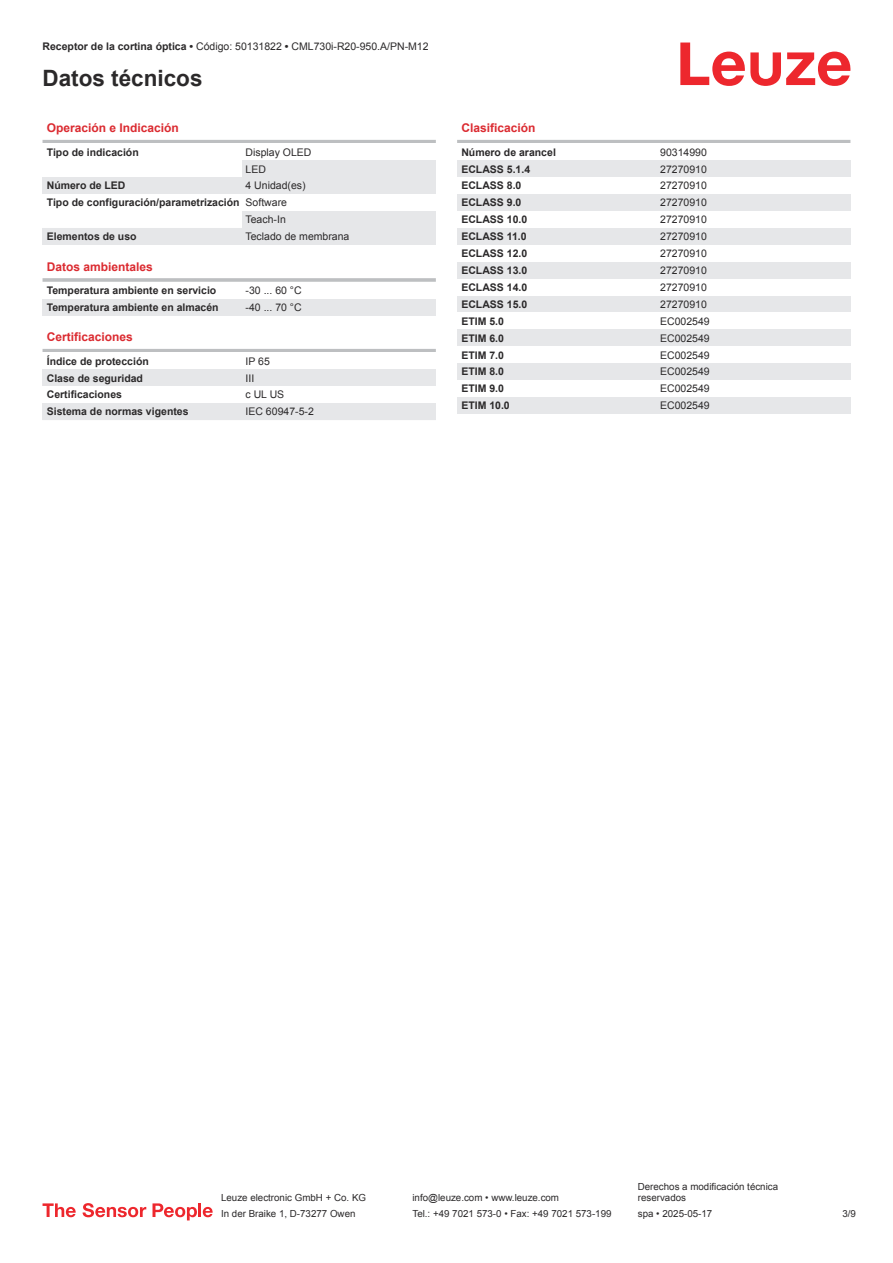
<style>
.page{position:relative;width:893px;height:1263px;background:#fff}
.page>*{position:absolute;margin:0;border:0;box-sizing:border-box;transform-origin:0 0}
.t1{font:700 22.5px "Arial";color:#2b292a}
.t2{font:700 12px "Arial";color:#db2a30}
.t3{font:700 10.5px "Arial";color:#2b292a}
.t4{font:10.5px/17px "Arial";color:#2b292a}
.t5{font:9.75px/11.7px "Arial";color:#2b292a}
.s1{font-weight:700}
.s2{font-weight:400}
</style>
<div class="page">
<svg style="left:680px;top:43px;width:170px;height:43px"></svg>
<hr style="left:43px;top:140px;width:393px;height:3px;background:#bdbfc1">
<div style="left:242px;top:160px;width:194px;height:17px;background:#e6e7e9"></div>
<div style="left:43px;top:177px;width:199px;height:17px;background:#e6e7e9"></div>
<div style="left:242px;top:177px;width:194px;height:17px;background:#e6e7e9"></div>
<div style="left:242px;top:211px;width:194px;height:17px;background:#e6e7e9"></div>
<div style="left:43px;top:228px;width:199px;height:17px;background:#e6e7e9"></div>
<div style="left:242px;top:228px;width:194px;height:17px;background:#e6e7e9"></div>
<hr style="left:43px;top:278px;width:393px;height:4px;background:#c7c8ca">
<div style="left:43px;top:299px;width:199px;height:17px;background:#e6e7e9"></div>
<div style="left:242px;top:299px;width:194px;height:17px;background:#e6e7e9"></div>
<hr style="left:43px;top:349px;width:393px;height:3px;background:#bdbfc1">
<div style="left:43px;top:369px;width:199px;height:17px;background:#e6e7e9"></div>
<div style="left:242px;top:369px;width:194px;height:17px;background:#e6e7e9"></div>
<div style="left:43px;top:403px;width:199px;height:17px;background:#e6e7e9"></div>
<div style="left:242px;top:403px;width:194px;height:17px;background:#e6e7e9"></div>
<hr style="left:457px;top:140px;width:393px;height:3px;background:#bdbfc1">
<div style="left:457px;top:160px;width:200px;height:17px;background:#e6e7e9"></div>
<div style="left:657px;top:160px;width:193px;height:17px;background:#e6e7e9"></div>
<div style="left:457px;top:194px;width:200px;height:17px;background:#e6e7e9"></div>
<div style="left:657px;top:194px;width:193px;height:17px;background:#e6e7e9"></div>
<div style="left:457px;top:228px;width:200px;height:17px;background:#e6e7e9"></div>
<div style="left:657px;top:228px;width:193px;height:17px;background:#e6e7e9"></div>
<div style="left:457px;top:262px;width:200px;height:17px;background:#e6e7e9"></div>
<div style="left:657px;top:262px;width:193px;height:17px;background:#e6e7e9"></div>
<div style="left:457px;top:296px;width:200px;height:16px;background:#e6e7e9"></div>
<div style="left:657px;top:296px;width:193px;height:16px;background:#e6e7e9"></div>
<div style="left:457px;top:329px;width:200px;height:17px;background:#e6e7e9"></div>
<div style="left:657px;top:329px;width:193px;height:17px;background:#e6e7e9"></div>
<div style="left:457px;top:363px;width:200px;height:17px;background:#e6e7e9"></div>
<div style="left:657px;top:363px;width:193px;height:17px;background:#e6e7e9"></div>
<div style="left:457px;top:397px;width:200px;height:17px;background:#e6e7e9"></div>
<div style="left:657px;top:397px;width:193px;height:17px;background:#e6e7e9"></div>
<svg style="left:43px;top:1203px;width:33px;height:14px"></svg>
<svg style="left:83px;top:1203px;width:63px;height:14px"></svg>
<svg style="left:153px;top:1203px;width:44px;height:17px"></svg>
<hr style="left:198px;top:1203px;width:3px;height:14px;background:#ed272d">
<svg style="left:203px;top:1207px;width:10px;height:10px"></svg>
<p class="t4" style="left:43px;top:39px;width:388px"><span class="s1">Receptor de la cortina óptica •</span> Código: 50131822 <span class="s1">•</span> CML730i-R20-950.A/PN-M12</p>
<h1 class="t1" style="left:43px;top:70px;width:162px">Datos técnicos</h1>
<p class="t2" style="left:47px;top:123px;width:134px">Operación e Indicación</p>
<p class="t3" style="left:47px;top:148px;width:93px">Tipo de indicación</p>
<p class="t4" style="left:246px;top:144px;width:67px">Display OLED<br>LED</p>
<p class="t3" style="left:47px;top:182px;width:80px">Número de LED</p>
<p class="t4" style="left:246px;top:178px;width:62px">4 Unidad(es)</p>
<p class="t3" style="left:47px;top:199px;width:242px">Tipo de configuración/parametrización <span class="s2">Software</span></p>
<p class="t4" style="left:246px;top:212px;width:42px">Teach-In</p>
<p class="t3" style="left:47px;top:232px;width:91px">Elementos de uso</p>
<p class="t4" style="left:246px;top:229px;width:105px">Teclado de membrana</p>
<p class="t2" style="left:47px;top:262px;width:108px">Datos ambientales</p>
<p class="t3" style="left:47px;top:286px;width:171px">Temperatura ambiente en servicio</p>
<p class="t4" style="left:246px;top:283px;width:58px">-30 ... 60 °C</p>
<p class="t3" style="left:47px;top:303px;width:173px">Temperatura ambiente en almacén</p>
<p class="t4" style="left:246px;top:300px;width:58px">-40 ... 70 °C</p>
<p class="t2" style="left:47px;top:332px;width:88px">Certificaciones</p>
<p class="t3" style="left:47px;top:357px;width:104px">Índice de protección</p>
<p class="t4" style="left:246px;top:353px;width:26px">IP 65</p>
<p class="t3" style="left:47px;top:374px;width:98px">Clase de seguridad</p>
<p class="t4" style="left:246px;top:370px;width:10px">III</p>
<p class="t3" style="left:47px;top:391px;width:77px">Certificaciones</p>
<p class="t4" style="left:246px;top:387px;width:40px">c UL US</p>
<p class="t3" style="left:47px;top:408px;width:143px">Sistema de normas vigentes</p>
<p class="t4" style="left:246px;top:404px;width:70px">IEC 60947-5-2</p>
<p class="t2" style="left:461px;top:123px;width:76px">Clasificación</p>
<p class="t3" style="left:461px;top:148px;width:96px">Número de arancel</p>
<p class="t4" style="left:660px;top:144px;width:48px">90314990</p>
<p class="t3" style="left:461px;top:165px;width:70px">ECLASS 5.1.4</p>
<p class="t4" style="left:660px;top:161px;width:48px">27270910</p>
<p class="t3" style="left:461px;top:182px;width:62px">ECLASS 8.0</p>
<p class="t4" style="left:660px;top:178px;width:48px">27270910</p>
<p class="t3" style="left:461px;top:199px;width:62px">ECLASS 9.0</p>
<p class="t4" style="left:660px;top:195px;width:48px">27270910</p>
<p class="t3" style="left:461px;top:216px;width:67px">ECLASS 10.0</p>
<p class="t4" style="left:660px;top:212px;width:48px">27270910</p>
<p class="t3" style="left:461px;top:233px;width:67px">ECLASS 11.0</p>
<p class="t4" style="left:660px;top:229px;width:48px">27270910</p>
<p class="t3" style="left:461px;top:249px;width:67px">ECLASS 12.0</p>
<p class="t4" style="left:660px;top:246px;width:48px">27270910</p>
<p class="t3" style="left:461px;top:266px;width:67px">ECLASS 13.0</p>
<p class="t4" style="left:660px;top:263px;width:48px">27270910</p>
<p class="t3" style="left:461px;top:283px;width:67px">ECLASS 14.0</p>
<p class="t4" style="left:660px;top:280px;width:48px">27270910</p>
<p class="t3" style="left:461px;top:300px;width:67px">ECLASS 15.0</p>
<p class="t4" style="left:660px;top:297px;width:48px">27270910</p>
<p class="t3" style="left:461px;top:317px;width:44px">ETIM 5.0</p>
<p class="t4" style="left:660px;top:313px;width:51px">EC002549</p>
<p class="t3" style="left:461px;top:334px;width:44px">ETIM 6.0</p>
<p class="t4" style="left:660px;top:330px;width:51px">EC002549</p>
<p class="t3" style="left:461px;top:351px;width:44px">ETIM 7.0</p>
<p class="t4" style="left:660px;top:347px;width:51px">EC002549</p>
<p class="t3" style="left:461px;top:368px;width:44px">ETIM 8.0</p>
<p class="t4" style="left:660px;top:364px;width:51px">EC002549</p>
<p class="t3" style="left:461px;top:385px;width:44px">ETIM 9.0</p>
<p class="t4" style="left:660px;top:381px;width:51px">EC002549</p>
<p class="t3" style="left:461px;top:402px;width:50px">ETIM 10.0</p>
<p class="t4" style="left:660px;top:398px;width:51px">EC002549</p>
<p class="t5" style="left:221px;top:1193px;width:146px">Leuze electronic GmbH + Co. KG</p>
<p class="t5" style="left:412px;top:1193px;width:148px">info@leuze.com • www.leuze.com</p>
<p class="t5" style="left:638px;top:1181px;width:142px">Derechos a modificación técnica reservados</p>
<p class="t5" style="left:221px;top:1209px;width:136px">In der Braike 1, D-73277 Owen</p>
<p class="t5" style="left:412px;top:1209px;width:201px">Tel.: +49 7021 573-0 • Fax: +49 7021 573-199</p>
<p class="t5" style="left:638px;top:1209px;width:76px">spa • 2025-05-17</p>
<p class="t5" style="left:842px;top:1209px;width:15px">3 /9</p>
</div>
